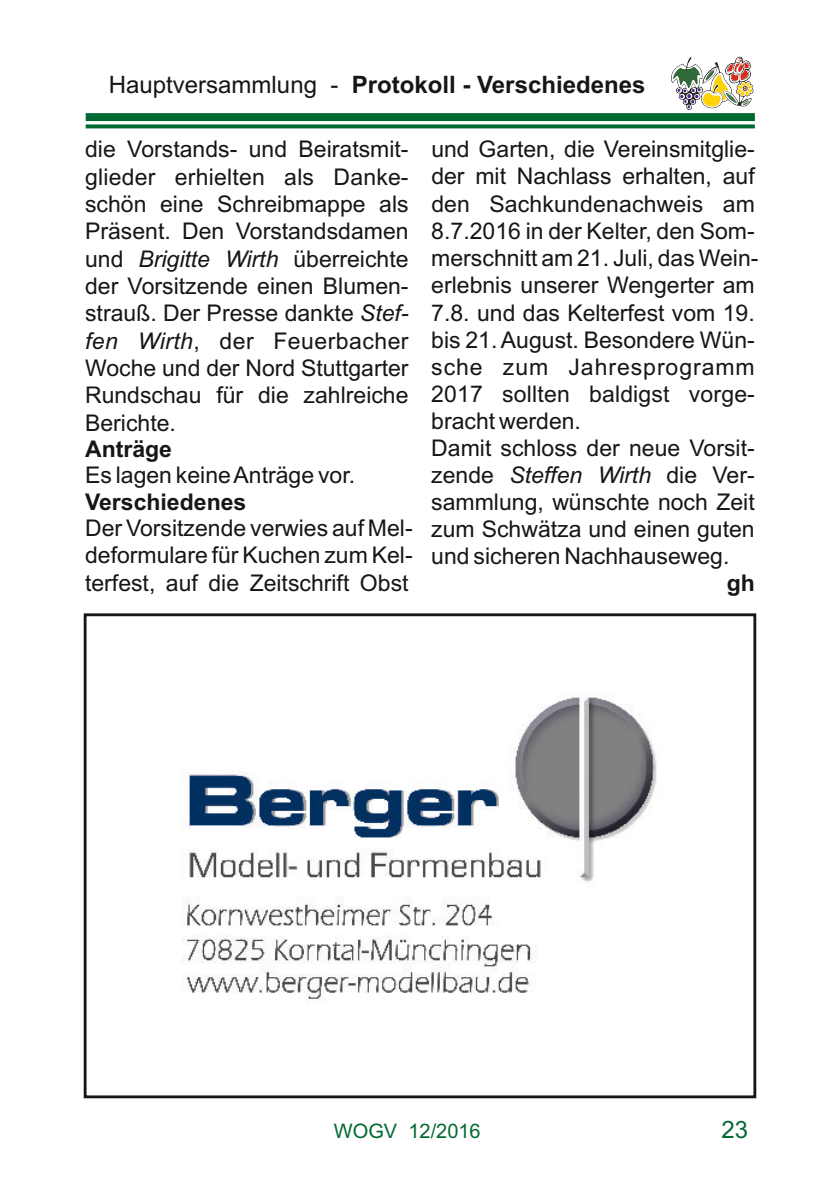
<style>
.page{position:relative;width:840px;height:1191px;background:#fff}
.page>*{position:absolute;margin:0;border:0;box-sizing:border-box;transform-origin:0 0}
.t1{font:700 24px "Arial";color:#151616}
.t2{font:24px "Arial";color:#006932}
.t3{font:23px/27.4px "Arial";color:#151616}
.t4{font:700 23px "Arial";color:#151616}
.t5{font:20px "Arial";color:#006932}
.s1{font-weight:400}
.s2{font-style:italic}
</style>
<div class="page">
<img style="left:85px;top:697px;width:669px;height:402px">
<div style="left:84px;top:613px;width:671px;height:485px;border:3px solid #151616"></div>
<div style="left:86px;top:113px;width:668px;height:8px;background:#006932"></div>
<svg style="left:86px;top:124px;width:668px;height:4px;background:#1c7949"></svg>
<svg style="left:671px;top:56px;width:83px;height:54px"></svg>
<p class="t1" style="left:109px;top:75px;width:538px"><span class="s1">Hauptversammlung -</span> Protokoll - Verschiedenes</p>
<p class="t3" style="left:85px;top:138px;width:674px">die Vorstands- und Beiratsmit- und Garten, die Vereinsmitglie&shy;glieder erhielten als Danke- der mit Nachlass erhalten, auf schön eine Schreibmappe als den Sachkundenachweis am Präsent. Den Vorstandsdamen 8.7.2016 in der Kelter, den Som&shy;und <span class="s2">Brigitte Wirth</span> überreichte merschnitt am 21. Juli, das Wein&shy;der Vorsitzende einen Blumen- erlebnis unserer Wengerter am strauß. Der Presse dankte <span class="s2">Stef-</span> 7.8. und das Kelterfest vom 19. <span class="s2">fen Wirth</span>, der Feuerbacher bis 21. August. Besondere Wün-Woche und der Nord Stuttgarter sche zum Jahresprogramm Rundschau für die zahlreiche 2017 sollten baldigst vorge-Berichte.</p>
<p class="t3" style="left:431px;top:410px;width:151px">bracht werden.</p>
<p class="t4" style="left:85px;top:440px;width:88px">Anträge</p>
<p class="t3" style="left:431px;top:436px;width:325px">Damit schloss der neue Vorsit-</p>
<p class="t3" style="left:85px;top:463px;width:271px">Es lagen keine Anträge vor.</p>
<p class="t3" style="left:431px;top:463px;width:325px">zende <span class="s2">Steffen Wirth</span> die Ver-</p>
<p class="t4" style="left:85px;top:493px;width:163px">Verschiedenes</p>
<p class="t3" style="left:85px;top:490px;width:670px;line-height:26.8px;text-indent:346px">sammlung, wünschte noch Zeit Der Vorsitzende verwies auf Mel- zum Schwätza und einen guten deformulare für Kuchen zum Kel- und sicheren Nachhauseweg. terfest, auf die Zeitschrift Obst</p>
<p class="t4" style="left:726px;top:574px;width:30px">gh</p>
<p class="t5" style="left:334px;top:1123px;width:148px">WOGV 12/2016</p>
<p class="t2" style="left:721px;top:1120px;width:28px">23</p>
</div>
